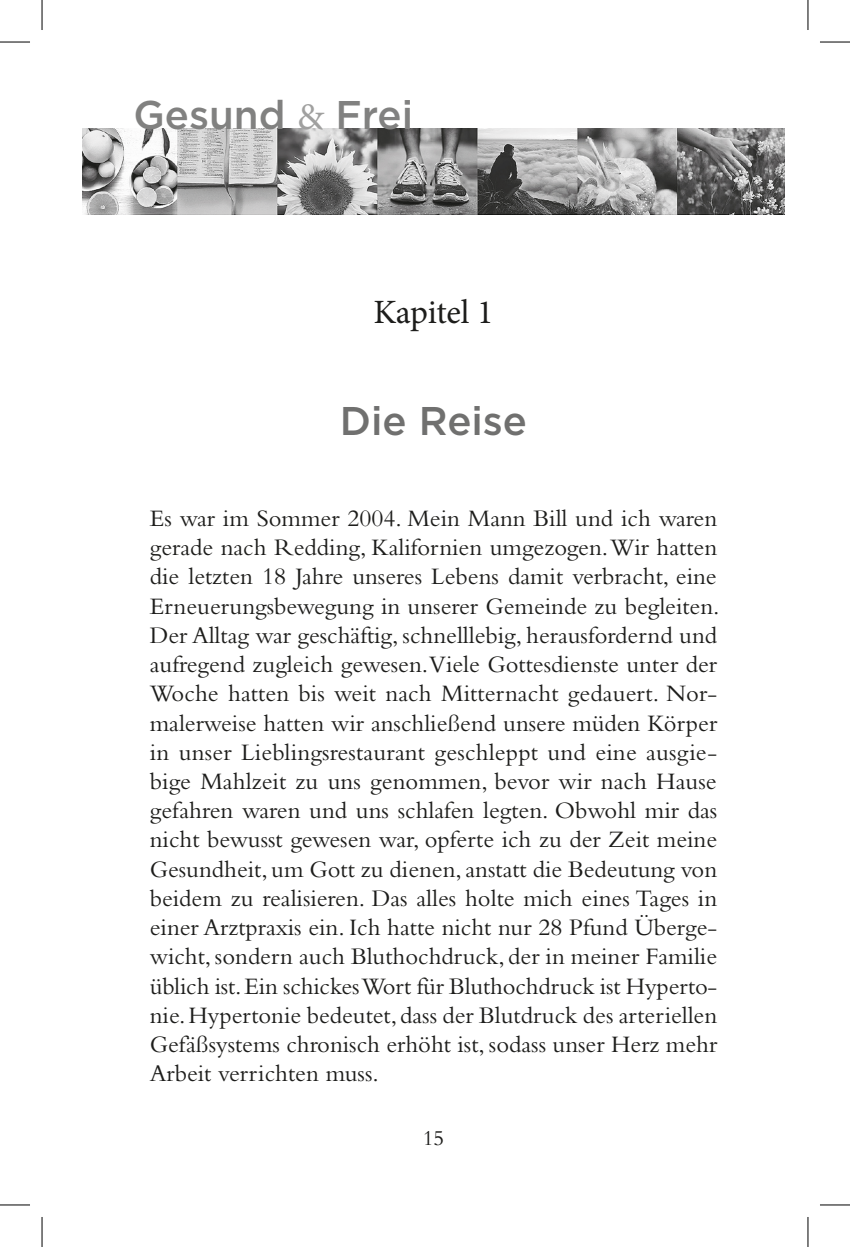
<style>
.page{position:relative;width:850px;height:1247px;background:#fff}
.page>*{position:absolute;margin:0;border:0;box-sizing:border-box;transform-origin:0 0}
.t1{font:500 40px "Gotham";color:#818180}
.Heading_1{font:500 40px "Gotham";color:#70706f}
.Kapitel{font:34px "Minion Pro";letter-spacing:-.01em;color:#1d1d1b}
.t2{font:24.6px/29.2px "Bembo Std";color:#1d1d1b;text-align:justify}
.t3{font:22px "Bembo Std";color:#1d1d1b}
.s1{font-family:"Minion Pro";font-weight:400;font-size:38px;color:#a0a09f}
</style>
<div class="page">
<img style="left:82px;top:128px;width:702px;height:86px">
<hr style="left:0;top:42px;width:30px;height:1px;background:#000">
<hr style="left:819px;top:42px;width:30px;height:1px;background:#000">
<hr style="left:0;top:1204px;width:30px;height:1px;background:#000">
<hr style="left:819px;top:1204px;width:30px;height:1px;background:#000">
<hr style="left:42px;top:0;width:1px;height:30px;background:#000">
<hr style="left:42px;top:1216px;width:1px;height:30px;background:#000">
<hr style="left:807px;top:0;width:1px;height:30px;background:#000">
<hr style="left:807px;top:1216px;width:1px;height:30px;background:#000">
<h1 class="t1" style="left:133px;top:89px;width:281px">Gesund <span class="s1">&amp;</span> Frei</h1>
<p class="Kapitel" style="left:373px;top:289px;width:121px">Kapitel 1</p>
<p class="Heading_1" style="left:340px;top:395px;width:189px">Die Reise</p>
<p class="t2" style="left:150px;top:503px;width:571px">Es war im Sommer 2004. Mein Mann Bill und ich waren gerade nach Redding, Kalifornien umgezogen. Wir hatten die letzten 18 Jahre unseres Lebens damit verbracht, eine Erneuerungsbewegung in unserer Gemeinde zu begleiten.<br>Der Alltag war geschäftig, schnelllebig, herausfordernd und aufregend zugleich gewesen.Viele Gottesdienste unter der Woche hatten bis weit nach Mitternacht gedauert. Nor&shy;malerweise hatten wir anschließend unsere müden Körper in unser Lieblingsrestaurant geschleppt und eine ausgie&shy;bige Mahlzeit zu uns genommen, bevor wir nach Hause gefahren waren und uns schlafen legten. Obwohl mir das nicht bewusst gewesen war, opferte ich zu der Zeit meine Gesundheit, um Gott zu dienen, anstatt die Bedeutung von beidem zu realisieren. Das alles holte mich eines Tages in einer Arztpraxis ein. Ich hatte nicht nur 28 Pfund Überge&shy;wicht, sondern auch Bluthochdruck, der in meiner Familie üblich ist. Ein schickes Wort für Bluthochdruck ist Hyperto&shy;nie. Hypertonie bedeutet, dass der Blutdruck des arteriellen Gefäßsystems chronisch erhöht ist, sodass unser Herz mehr Arbeit verrichten muss.</p>
<p class="t3" style="left:422px;top:1124px;width:23px">15</p>
</div>
